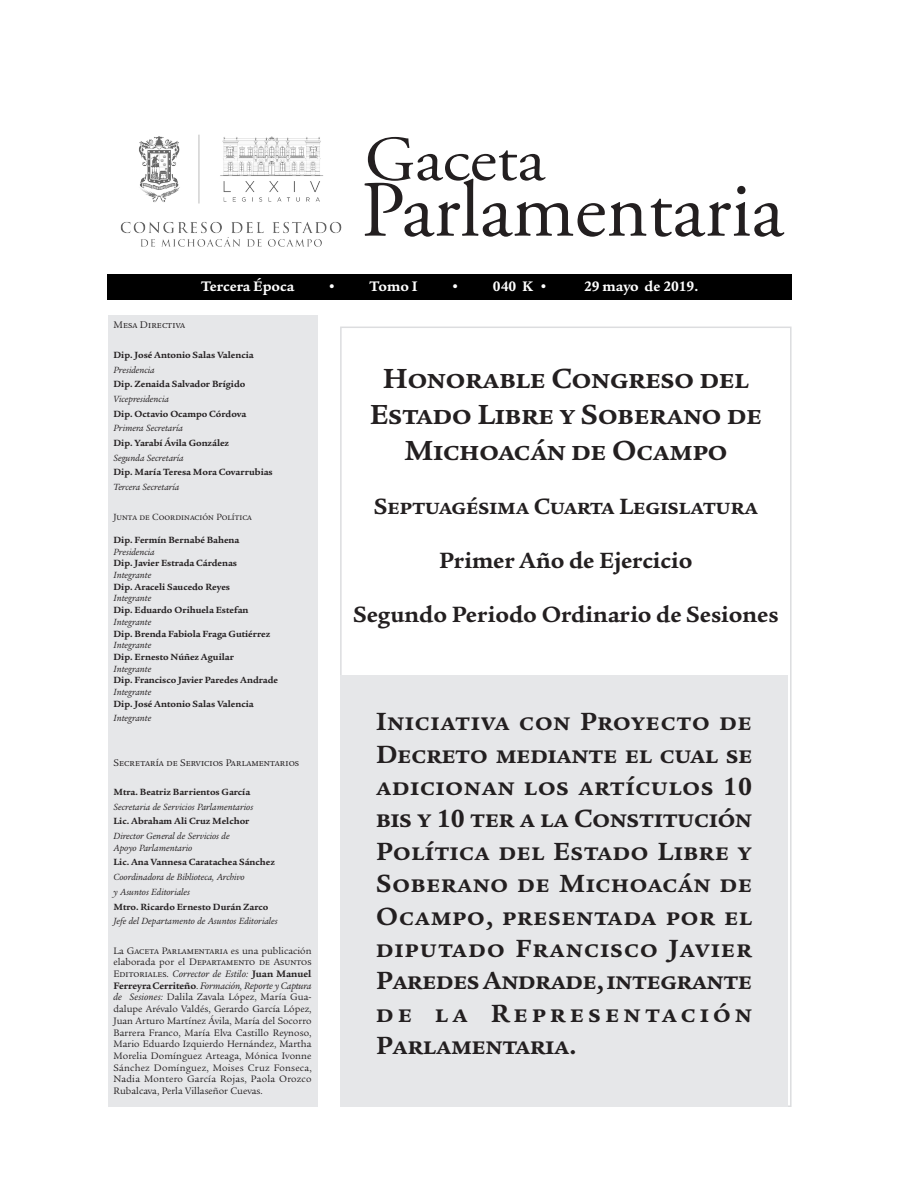
<style>
.page{position:relative;width:918px;height:1188px;background:#fff}
.page>*{position:absolute;margin:0;border:0;box-sizing:border-box;transform-origin:0 0}
.cbz{font:700 30px/36px "Legacy Serif ITC Std";color:#231f20;text-align:center}
.t1{font:700 27px/32.4px "Legacy Serif ITC Std";color:#231f20;text-align:justify}
.cbz-2{font:700 24px "Legacy Serif ITC Std";color:#231f20}
.t2{font:700 15px "Legacy Serif ITC Std";color:#fff}
.t3{font:10.5px "Legacy Serif ITC Std";color:#231f20}
.t4{font:10.2px/11.7px "Legacy Serif ITC Std";letter-spacing:.005em;color:#231f20;text-align:justify}
.t5{font:700 9.75px "Legacy Serif ITC Std";color:#231f20}
.t6{font:italic 9.75px/11.7px "Legacy Serif ITC Std";color:#231f20}
.t7{font:9.75px "Legacy Serif ITC Std";color:#231f20}
.s1{font-style:italic}
.s2{font-weight:700}
</style>
<div class="page">
<div style="left:108px;top:274px;width:684px;height:25px;background:#000"></div>
<svg style="left:364px;top:137px;width:420px;height:100px"></svg>
<div style="left:108px;top:315px;width:210px;height:792px;background:#e6e7e9"></div>
<div style="left:340px;top:675px;width:448px;height:432px;background:#e6e7e9"></div>
<img style="left:120px;top:134px;width:222px;height:113px">
<p class="t2" style="left:201px;top:277px;width:95px">Tercera Época</p>
<p class="t2" style="left:327px;top:277px;width:11px">•</p>
<p class="t2" style="left:370px;top:277px;width:50px">Tomo I</p>
<p class="t2" style="left:451px;top:277px;width:11px">•</p>
<p class="t2" style="left:493px;top:277px;width:57px">040 K •</p>
<p class="t2" style="left:584px;top:277px;width:116px">29 mayo de 2019.</p>
<p class="t3" style="left:114px;top:319px;width:73px">Mesa Directiva</p>
<p class="t5" style="left:114px;top:349px;width:142px">Dip. José Antonio Salas Valencia</p>
<p class="t6" style="left:114px;top:364px;width:43px">Presidencia</p>
<p class="t5" style="left:114px;top:378px;width:133px">Dip. Zenaida Salvador Brígido</p>
<p class="t6" style="left:114px;top:393px;width:57px">Vicepresidencia</p>
<p class="t5" style="left:114px;top:408px;width:134px">Dip. Octavio Ocampo Córdova</p>
<p class="t6" style="left:114px;top:423px;width:71px">Primera Secretaría</p>
<p class="t5" style="left:114px;top:437px;width:117px">Dip. Yarabí Ávila González</p>
<p class="t6" style="left:114px;top:452px;width:72px">Segunda Secretaría</p>
<p class="t5" style="left:114px;top:467px;width:161px">Dip. María Teresa Mora Covarrubias</p>
<p class="t6" style="left:114px;top:481px;width:67px">Tercera Secretaría</p>
<p class="t7" style="left:114px;top:511px;width:140px">Junta de Coordinación Política</p>
<p class="t5" style="left:114px;top:534px;width:128px">Dip. Fermín Bernabé Bahena</p>
<p class="t6" style="left:114px;top:546px;width:43px">Presidencia</p>
<p class="t5" style="left:114px;top:558px;width:125px">Dip. Javier Estrada Cárdenas</p>
<p class="t6" style="left:114px;top:569px;width:39px">Integrante</p>
<p class="t5" style="left:114px;top:581px;width:118px">Dip. Araceli Saucedo Reyes</p>
<p class="t6" style="left:114px;top:593px;width:39px">Integrante</p>
<p class="t5" style="left:114px;top:604px;width:136px">Dip. Eduardo Orihuela Estefan</p>
<p class="t6" style="left:114px;top:616px;width:39px">Integrante</p>
<p class="t5" style="left:114px;top:628px;width:158px">Dip. Brenda Fabiola Fraga Gutiérrez</p>
<p class="t6" style="left:114px;top:639px;width:39px">Integrante</p>
<p class="t5" style="left:114px;top:651px;width:122px">Dip. Ernesto Núñez Aguilar</p>
<p class="t6" style="left:114px;top:663px;width:39px">Integrante</p>
<p class="t5" style="left:114px;top:675px;width:166px">Dip. Francisco Javier Paredes Andrade</p>
<p class="t6" style="left:114px;top:686px;width:39px">Integrante</p>
<p class="t5" style="left:114px;top:698px;width:142px">Dip. José Antonio Salas Valencia</p>
<p class="t6" style="left:114px;top:713px;width:39px">Integrante</p>
<p class="t3" style="left:114px;top:756px;width:187px">Secretaría de Servicios Parlamentarios</p>
<p class="t5" style="left:114px;top:786px;width:138px">Mtra. Beatriz Barrientos García</p>
<p class="t6" style="left:114px;top:801px;width:141px">Secretaria de Servicios Parlamentarios</p>
<p class="t5" style="left:114px;top:816px;width:137px">Lic. Abraham Ali Cruz Melchor</p>
<p class="t6" style="left:114px;top:830px;width:118px">Director General de Servicios de<br>Apoyo Parlamentario</p>
<p class="t5" style="left:114px;top:857px;width:163px">Lic. Ana Vannesa Caratachea Sánchez</p>
<p class="t6" style="left:114px;top:871px;width:133px">Coordinadora de Biblioteca, Archivo</p>
<p class="t6" style="left:114px;top:886px;width:78px">y Asuntos Editoriales</p>
<p class="t5" style="left:114px;top:901px;width:156px">Mtro. Ricardo Ernesto Durán Zarco</p>
<p class="t6" style="left:114px;top:915px;width:166px">Jefe del Departamento de Asuntos Editoriales</p>
<p class="t4" style="left:114px;top:945px;width:200px">La Gaceta Parlamentaria es una publicación elaborada por el Departamento de Asuntos Editoriales. <span class="s1">Corrector de Estilo:</span> <span class="s2">Juan Manuel Ferreyra Cerriteño</span>. <span class="s1">Formación, Reporte y Captura de Sesiones:</span> Dalila Zavala López, María Gua&shy;dalupe Arévalo Valdés, Gerardo García López, Juan Arturo Martínez Ávila, María del Socorro Barrera Franco, María Elva Castillo Reynoso, Mario Eduardo Izquierdo Hernández, Martha Morelia Domínguez Arteaga, Mónica Ivonne Sánchez Domínguez, Moises Cruz Fonseca, Nadia Montero García Rojas, Paola Orozco Rubalcava, Perla Villaseñor Cuevas.</p>
<p class="cbz" style="left:370px;top:361px;width:394px">Honorable Congreso del<br>Estado Libre y Soberano de<br>Michoacán de Ocampo</p>
<p class="cbz-2" style="left:374px;top:492px;width:386px">Septuagésima Cuarta Legislatura</p>
<p class="cbz-2" style="left:439px;top:546px;width:255px">Primer Año de Ejercicio</p>
<p class="cbz-2" style="left:353px;top:600px;width:427px">Segundo Periodo Ordinario de Sesiones</p>
<p class="t1" style="left:376px;top:705px;width:378px">Iniciativa con Proyecto de Decreto mediante el cual se adicionan los artículos 10 bis y 10 ter a la Constitución Política del Estado Libre y Soberano de Michoacán de Ocampo, presentada por el diputado Francisco Javier Paredes Andrade, integrante de la Representación Parlamentaria.</p>
</div>
